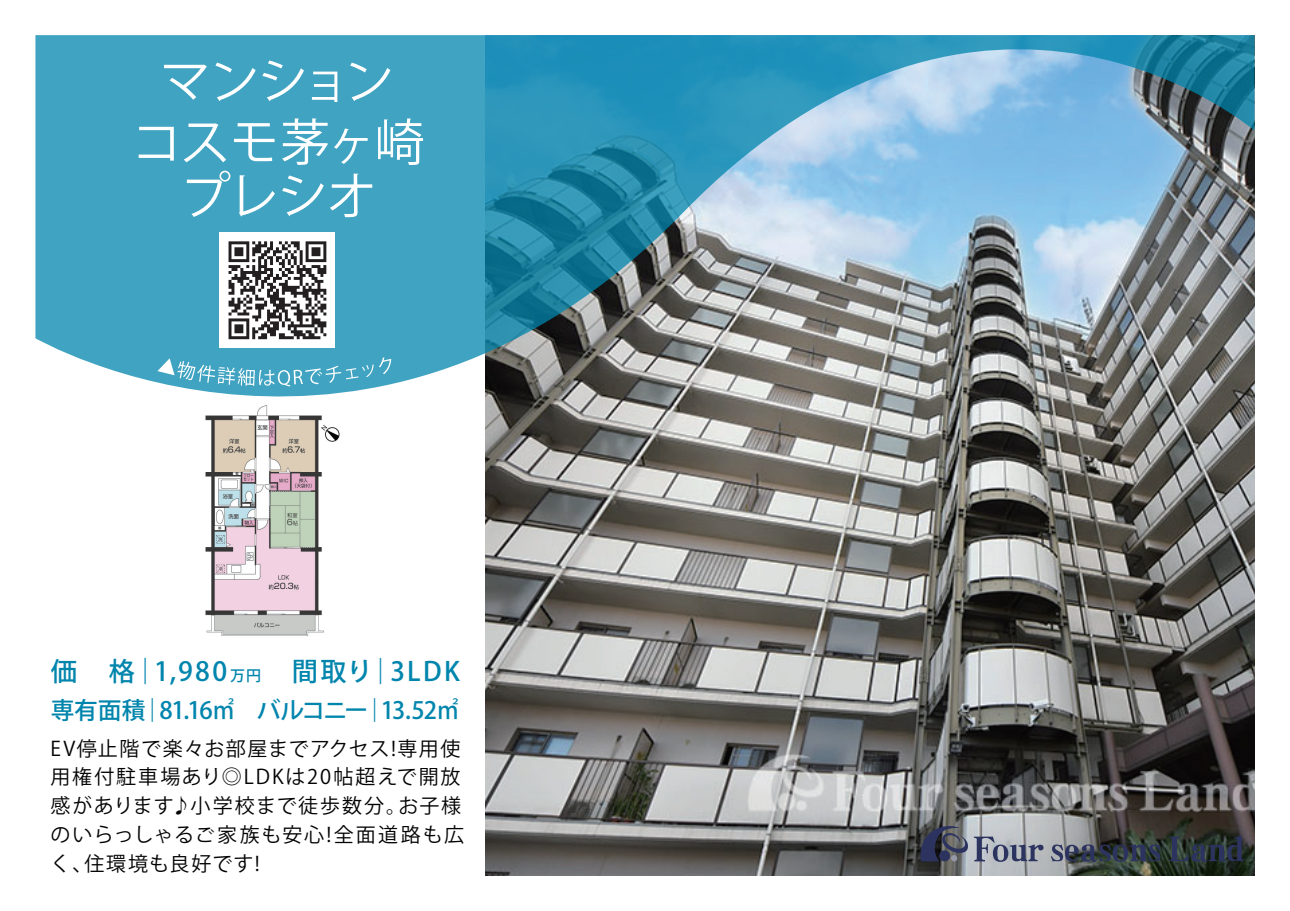
<style>
.page{position:relative;width:1290px;height:911px;background:#fff}
.page>*{position:absolute;margin:0;border:0;box-sizing:border-box;transform-origin:0 0}
.t1{font:50px/53.8px "Koz Go Pro";letter-spacing:-.025em;color:#fff;text-align:center}
.t2{font:500 26.25px "Koz Go Pro";letter-spacing:.09em;color:#0085ad}
.t3{font:500 23.75px "Koz Go Pro";letter-spacing:-.045em;color:#0085ad}
.t4{font:20px/28.8px "Koz Go Pro";letter-spacing:.08em;color:#030303}
.s1{font-size:15px}
</style>
<div class="page">
<img style="left:485px;top:396px;width:769px;height:479px">
<svg style="left:35px;top:35px;width:1219px;height:361px"></svg>
<svg style="left:164px;top:64px;width:43px;height:36px"></svg>
<svg style="left:215px;top:63px;width:41px;height:38px"></svg>
<svg style="left:262px;top:60px;width:42px;height:41px"></svg>
<svg style="left:312px;top:72px;width:25px;height:30px"></svg>
<svg style="left:350px;top:63px;width:40px;height:38px"></svg>
<svg style="left:918px;top:823px;width:50px;height:38px"></svg>
<svg style="left:974px;top:836px;width:69px;height:26px"></svg>
<svg style="left:1051px;top:844px;width:109px;height:18px"></svg>
<svg style="left:1168px;top:836px;width:75px;height:26px"></svg>
<svg style="left:157px;top:357px;width:234px;height:29px"></svg>
<img style="left:205px;top:405px;width:135px;height:231px">
<div style="left:220px;top:232px;width:115px;height:116px;background:#fff"></div>
<svg style="left:228px;top:241px;width:98px;height:98px"></svg>
<h1 class="t1" style="left:132px;top:117px;width:294px">コスモ茅ヶ崎プレシオ</h1>
<h2 class="t2" style="left:51px;top:654px;width:411px">価　格｜1,980<span class="s1">万円</span>　間取り｜3LDK</h2>
<p class="t3" style="left:51px;top:694px;width:411px">専有面積｜81.16㎡ バルコニー｜13.52㎡</p>
<p class="t4" style="left:51px;top:734px;width:415px">EV停止階で楽々お部屋までアクセス!専用使用権付駐車場あり◎LDKは20帖超えで開放感があります♪小学校まで徒歩数分。お子様のいらっしゃるご家族も安心!全面道路も広く、住環境も良好です!</p>
</div>
